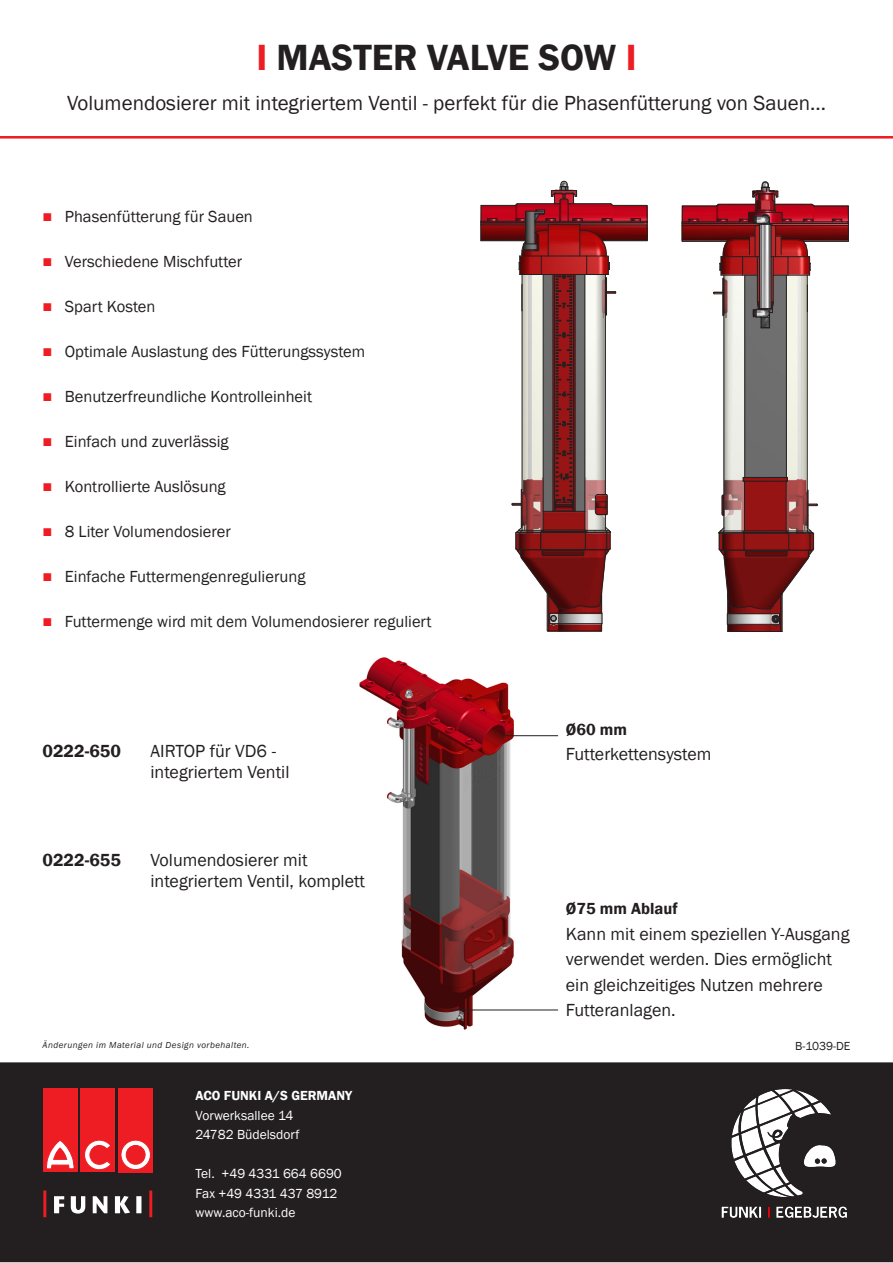
<style>
.page{position:relative;width:893px;height:1263px;background:#fff}
.page>*{position:absolute;margin:0;border:0;box-sizing:border-box;transform-origin:0 0}
.t1{font:600 37.5px "Franklin Gothic";color:#231f20}
.t2{font:21px "Franklin Gothic";color:#231f20}
.t3{font:18px/25.5px "Franklin Gothic";color:#231f20}
.t4{font:600 18px "Franklin Gothic";color:#231f20}
.t5{font:16.5px "Franklin Gothic";color:#231f20}
.t6{font:600 16.5px "Franklin Gothic";color:#231f20}
.t7{font:16.5px "Franklin Gothic";color:#ee1d23}
.t8{font:13.5px/19.5px "Franklin Gothic";color:#fff}
.t9{font:600 13.5px "Franklin Gothic";color:#fff}
.t10{font:12px "Franklin Gothic";color:#231f20}
.t11{font:italic 9px "Franklin Gothic";letter-spacing:.05em;color:#231f20}
.s1{color:#ee1d23}
</style>
<div class="page">
<img style="left:359px;top:657px;width:188px;height:373px">
<img style="left:480px;top:204px;width:31px;height:38px">
<hr style="left:481px;top:205px;width:34px;height:1px;background:#231f20">
<hr style="left:484px;top:221px;width:41px;height:1px;background:#231f20">
<hr style="left:481px;top:222px;width:44px;height:1px;background:#231f20">
<hr style="left:481px;top:225px;width:44px;height:1px;background:#231f20">
<svg style="left:480px;top:205px;width:18px;height:36px"></svg>
<hr style="left:481px;top:240px;width:44px;height:1px;background:#231f20">
<svg style="left:511px;top:181px;width:137px;height:450px"></svg>
<img style="left:681px;top:205px;width:168px;height:37px">
<hr style="left:782px;top:222px;width:66px;height:1px;background:#231f20">
<hr style="left:814px;top:206px;width:34px;height:1px;background:#231f20">
<hr style="left:682px;top:222px;width:66px;height:1px;background:#231f20">
<hr style="left:683px;top:206px;width:34px;height:1px;background:#231f20">
<hr style="left:682px;top:225px;width:77px;height:1px;background:#231f20">
<hr style="left:771px;top:225px;width:77px;height:1px;background:#231f20">
<hr style="left:782px;top:223px;width:66px;height:1px;background:#231f20">
<hr style="left:682px;top:223px;width:67px;height:1px;background:#231f20">
<svg style="left:682px;top:206px;width:17px;height:35px"></svg>
<svg style="left:831px;top:206px;width:18px;height:35px"></svg>
<hr style="left:682px;top:241px;width:45px;height:1px;background:#231f20">
<hr style="left:803px;top:241px;width:45px;height:1px;background:#231f20">
<svg style="left:713px;top:181px;width:105px;height:451px"></svg>
<hr style="left:500px;top:735px;width:58px;height:1px;background:#231f20">
<hr style="left:449px;top:1009px;width:109px;height:1px;background:#231f20">
<div style="left:0;top:1062px;width:893px;height:200px;background:#231f20"></div>
<div style="left:43px;top:1089px;width:34px;height:83px;background:#ee1d23"></div>
<svg style="left:46px;top:1141px;width:28px;height:28px"></svg>
<div style="left:81px;top:1089px;width:34px;height:83px;background:#ee1d23"></div>
<svg style="left:84px;top:1140px;width:26px;height:30px"></svg>
<div style="left:118px;top:1089px;width:35px;height:84px;background:#ee1d23"></div>
<svg style="left:121px;top:1140px;width:29px;height:29px"></svg>
<div style="left:121px;top:1140px;width:30px;height:30px;border:1px solid #ee1d23;border-radius:50%"></div>
<div style="left:126px;top:1145px;width:19px;height:19px;background:#ee1d23;border-radius:50%"></div>
<div style="left:126px;top:1145px;width:19px;height:19px;border:1px solid #ee1d23;border-radius:50%"></div>
<svg style="left:54px;top:1196px;width:87px;height:17px"></svg>
<hr style="left:149px;top:1190px;width:3px;height:27px;background:#ee1d23">
<hr style="left:43px;top:1190px;width:3px;height:27px;background:#ee1d23">
<img style="left:719px;top:1089px;width:131px;height:131px">
<hr style="left:0;top:136px;width:893px;height:2px;background:#ee1d23">
<p class="t1" style="left:256px;top:34px;width:382px"><span class="s1">I</span> MASTER VALVE SOW <span class="s1">I</span></p>
<p class="t2" style="left:67px;top:90px;width:760px">Volumendosierer mit integriertem Ventil - perfekt für die Phasenfütterung von Sauen...</p>
<p class="t7" style="left:43px;top:205px;width:11px">■</p>
<p class="t7" style="left:43px;top:250px;width:11px">■</p>
<p class="t7" style="left:43px;top:295px;width:11px">■</p>
<p class="t7" style="left:43px;top:340px;width:11px">■</p>
<p class="t7" style="left:43px;top:385px;width:11px">■</p>
<p class="t7" style="left:43px;top:430px;width:11px">■</p>
<p class="t7" style="left:43px;top:475px;width:11px">■</p>
<p class="t7" style="left:43px;top:520px;width:11px">■</p>
<p class="t7" style="left:43px;top:565px;width:11px">■</p>
<p class="t7" style="left:43px;top:610px;width:11px">■</p>
<p class="t5" style="left:65px;top:206px;width:190px">Phasenfütterung für Sauen</p>
<p class="t5" style="left:65px;top:251px;width:179px">Verschiedene Mischfutter</p>
<p class="t5" style="left:65px;top:296px;width:92px">Spart Kosten</p>
<p class="t5" style="left:65px;top:341px;width:302px">Optimale Auslastung des Fütterungssystem</p>
<p class="t5" style="left:65px;top:386px;width:249px">Benutzerfreundliche Kontrolleinheit</p>
<p class="t5" style="left:65px;top:431px;width:165px">Einfach und zuverlässig</p>
<p class="t5" style="left:65px;top:476px;width:162px">Kontrollierte Auslösung</p>
<p class="t5" style="left:65px;top:521px;width:168px">8 Liter Volumendosierer</p>
<p class="t5" style="left:65px;top:566px;width:242px">Einfache Futtermengenregulierung</p>
<p class="t5" style="left:65px;top:611px;width:368px">Futtermenge wird mit dem Volumendosierer reguliert</p>
<p class="t4" style="left:43px;top:740px;width:80px">0222-650</p>
<p class="t3" style="left:151px;top:740px;width:140px;line-height:21.6px">AIRTOP für VD6 - integriertem Ventil</p>
<p class="t4" style="left:43px;top:848px;width:80px">0222-655</p>
<p class="t3" style="left:151px;top:847px;width:159px">Volumendosierer mit</p>
<p class="t3" style="left:151px;top:869px;width:216px">integriertem Ventil, komplett</p>
<p class="t6" style="left:566px;top:719px;width:63px">Ø60 mm</p>
<p class="t3" style="left:566px;top:742px;width:147px">Futterkettensystem</p>
<p class="t6" style="left:566px;top:898px;width:113px">Ø75 mm Ablauf</p>
<p class="t3" style="left:566px;top:921px;width:285px">Kann mit einem speziellen Y-Ausgang verwendet werden. Dies ermöglicht ein gleichzeitiges Nutzen mehrere<br>Futteranlagen.</p>
<p class="t11" style="left:43px;top:1039px;width:208px">Änderungen im Material und Design vorbehalten.</p>
<p class="t10" style="left:795px;top:1038px;width:57px">B-1039-DE</p>
<p class="t9" style="left:196px;top:1087px;width:158px">ACO FUNKI A/S GERMANY</p>
<p class="t8" style="left:196px;top:1106px;width:105px">Vorwerksallee 14<br>24782 Büdelsdorf</p>
<p class="t8" style="left:196px;top:1164px;width:148px">Tel. +49 4331 664 6690<br>Fax +49 4331 437 8912 www.aco-funki.de</p>
</div>
